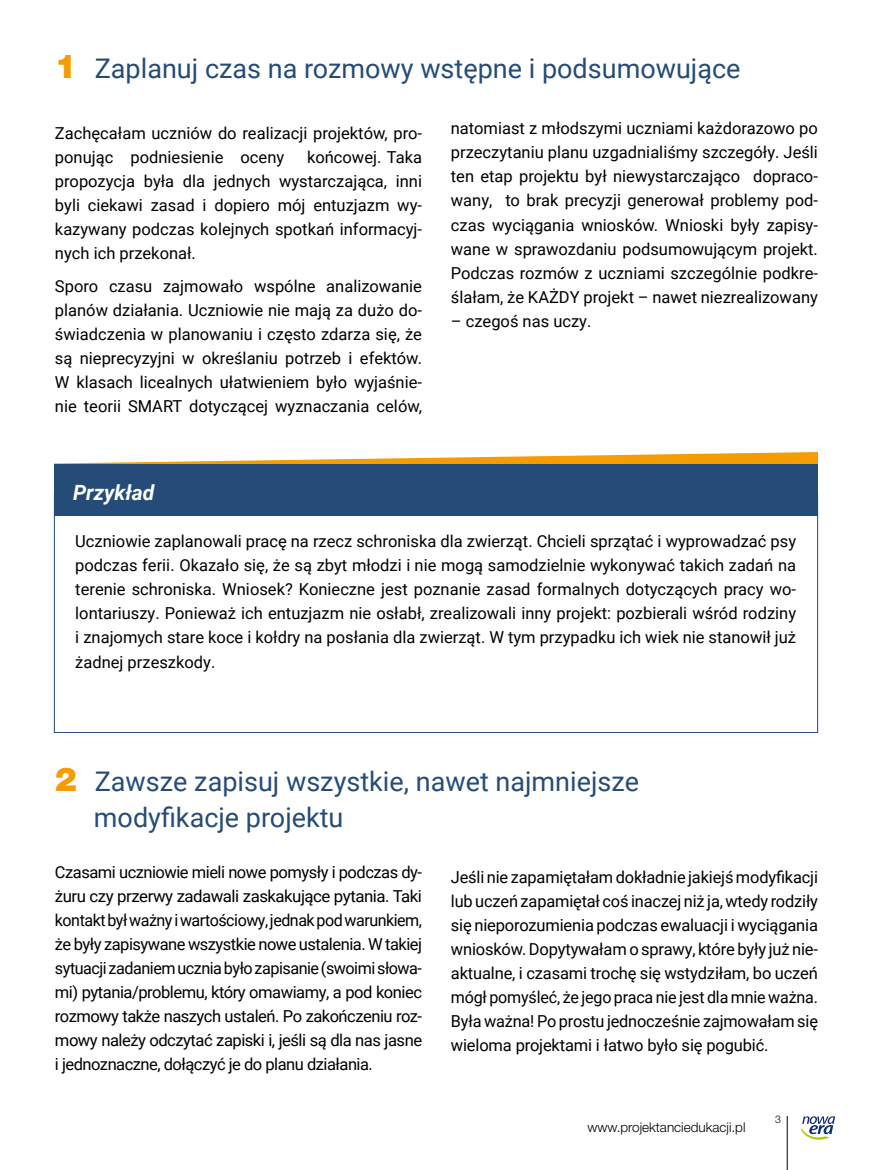
<style>
.page{position:relative;width:872px;height:1170px;background:#fff}
.page>*{position:absolute;margin:0;border:0;box-sizing:border-box;transform-origin:0 0}
.t1{font:27px/36px "Roboto";color:#254c78}
.t2{font:italic 700 21px "Roboto";color:#fff}
.t3{font:16.5px/24px "Roboto";color:#000;text-align:justify}
.t4{font:300 13.5px "Helvetica Neue LT Pro";color:#000}
.t5{font:300 10.5px "Helvetica Neue LT Pro";color:#000}
.s1{font-family:"Helvetica Neue LT Pro";font-weight:900;font-size:33px;color:#f59c02}
</style>
<div class="page">
<hr style="left:787px;top:1115px;width:1px;height:54px;background:#000">
<svg style="left:800px;top:1116px;width:35px;height:23px"></svg>
<svg style="left:54px;top:452px;width:764px;height:13px"></svg>
<div style="left:54px;top:465px;width:764px;height:51px;background:#254c78"></div>
<div style="left:54px;top:493px;width:764px;height:239px;border:1px solid #254c78"></div>
<h1 class="t1" style="left:55px;top:49px;width:687px"><span class="s1">1</span> Zaplanuj czas na rozmowy wstępne i podsumowujące</h1>
<p class="t3" style="left:55px;top:121px;width:368px">Zachęcałam uczniów do realizacji projektów, pro&shy;ponując podniesienie oceny</p>
<p class="t3" style="left:55px;top:145px;width:368px;text-indent:252px">końcowej. Taka propozycja była dla jednych wystarczająca, inni byli ciekawi zasad i dopiero mój entuzjazm wy&shy;kazywany podczas kolejnych spotkań informacyj&shy;nych ich przekonał.</p>
<p class="t3" style="left:55px;top:273px;width:368px">Sporo czasu zajmowało wspólne analizowanie planów działania. Uczniowie nie mają za dużo do&shy;świadczenia w planowaniu i często zdarza się, że są nieprecyzyjni w określaniu potrzeb i efektów.<br>W klasach licealnych ułatwieniem było wyjaśnie&shy;nie teorii SMART dotyczącej wyznaczania celów,</p>
<p class="t2" style="left:73px;top:477px;width:83px">Przykład</p>
<p class="t3" style="left:451px;top:116px;width:368px">natomiast z młodszymi uczniami każdorazowo po przeczytaniu planu uzgadnialiśmy szczegóły. Jeśli ten etap projektu był niewystarczająco dopraco&shy;wany, to brak precyzji generował problemy pod&shy;czas wyciągania wniosków. Wnioski były zapisy&shy;wane w sprawozdaniu podsumowującym projekt.<br>Podczas rozmów z uczniami szczególnie podkre&shy;ślałam, że KAŻDY projekt – nawet niezrealizowany</p>
<p class="t3" style="left:451px;top:308px;width:142px">– czegoś nas uczy.</p>
<p class="t3" style="left:75px;top:529px;width:722px">Uczniowie zaplanowali pracę na rzecz schroniska dla zwierząt. Chcieli sprzątać i wyprowadzać psy podczas ferii. Okazało się, że są zbyt młodzi i nie mogą samodzielnie wykonywać takich zadań na terenie schroniska. Wniosek? Konieczne jest poznanie zasad formalnych dotyczących pracy wo&shy;lontariuszy. Ponieważ ich entuzjazm nie osłabł, zrealizowali inny projekt: pozbierali wśród rodziny i znajomych stare koce i kołdry na posłania dla zwierząt. W tym przypadku ich wiek nie stanowił już żadnej przeszkody.</p>
<h1 class="t1" style="left:94px;top:762px;width:546px;text-indent:-39px"><span class="s1">2</span> Zawsze zapisuj wszystkie, nawet najmniejsze modyfikacje projektu</h1>
<p class="t3" style="left:55px;top:859px;width:369px">Czasami uczniowie mieli nowe pomysły i podczas dy&shy;żuru czy przerwy zadawali zaskakujące pytania. Taki kontakt był ważny i wartościowy, jednak pod warunkiem, że były zapisywane wszystkie nowe ustalenia. W takiej sytuacji zadaniem ucznia było zapisanie (swoimi słowa&shy;mi) pytania/problemu, który omawiamy, a pod koniec rozmowy także naszych ustaleń. Po zakończeniu roz&shy;mowy należy odczytać zapiski i, jeśli są dla nas jasne i jednoznaczne, dołączyć je do planu działania.</p>
<p class="t3" style="left:451px;top:864px;width:369px">Jeśli nie zapamiętałam dokładnie jakiejś modyfikacji lub uczeń zapamiętał coś inaczej niż ja, wtedy rodziły się nieporozumienia podczas ewaluacji i wyciągania wniosków. Dopytywałam o sprawy, które były już nie&shy;aktualne, i czasami trochę się wstydziłam, bo uczeń mógł pomyśleć, że jego praca nie jest dla mnie ważna.<br>Była ważna! Po prostu jednocześnie zajmowałam się wieloma projektami i łatwo było się pogubić.</p>
<p class="t4" style="left:587px;top:1118px;width:160px">www.projektanciedukacji.pl</p>
<p class="t5" style="left:775px;top:1113px;width:7px">3</p>
</div>
